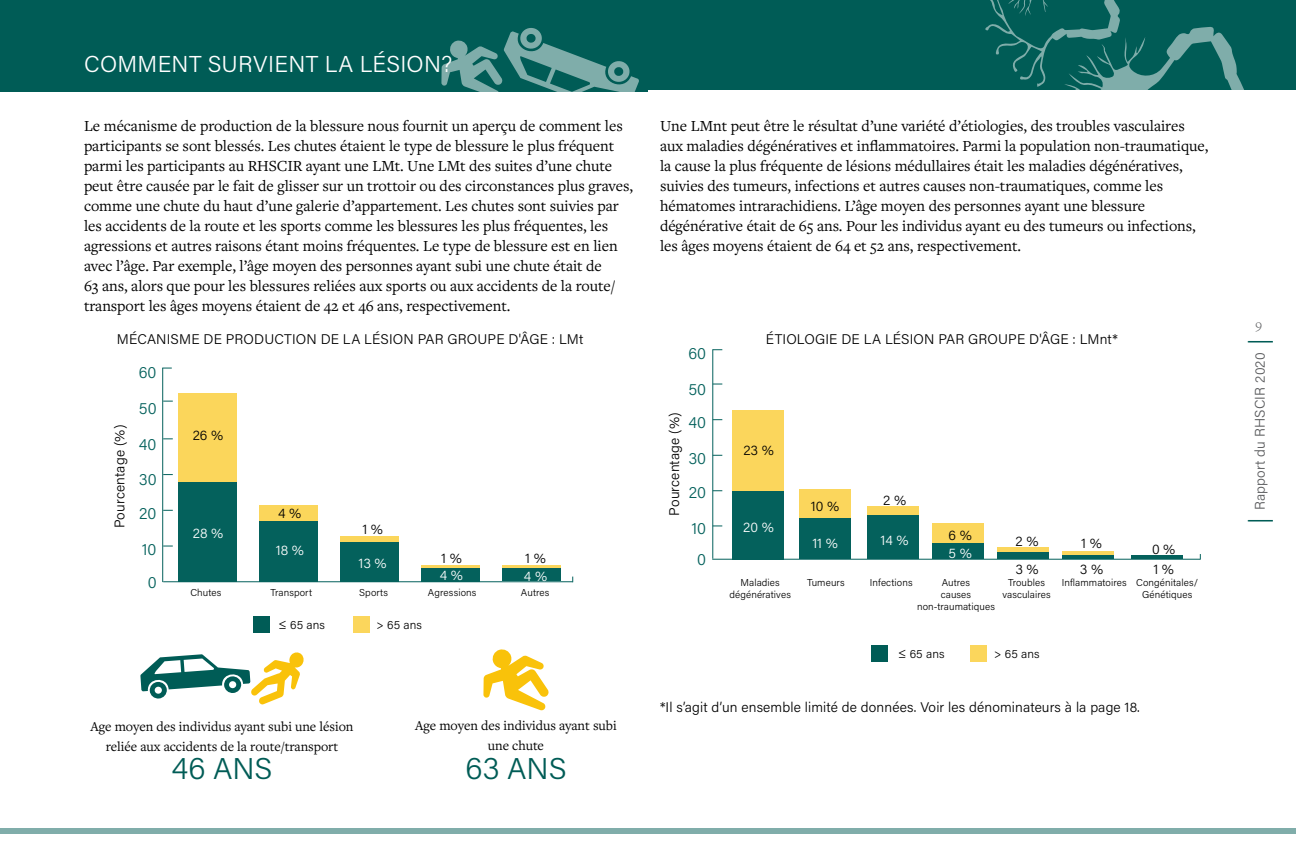
<style>
.page{position:relative;width:1296px;height:864px;background:#fff}
.page>*{position:absolute;margin:0;border:0;box-sizing:border-box;transform-origin:0 0}
.t1{font:300 30px "Acumin Pro";letter-spacing:-.005em;color:#005c56}
.t2{font:300 23px "Acumin Pro";letter-spacing:.015em;color:#fff}
.t3{font:300 16.4px "Acumin Pro";color:#04615c}
.t4{font:16px/20px "Freight Text Pro";letter-spacing:-.005em;color:#000}
.t5{font:300 14px/28px "Acumin Pro";letter-spacing:.01em;color:#000}
.t6{font:14px/20px "Freight Text Pro";letter-spacing:-.005em;color:#000;text-align:center}
.t7{font:300 14px "Acumin Pro";letter-spacing:-.005em;color:#fff}
.t8{font:300 14px "Acumin Pro";letter-spacing:.015em;color:#58595b}
.t9{font:300 14px "Freight Text Pro";color:#58595b}
.t10{font:300 12px "Acumin Pro";letter-spacing:.01em;color:#000}
.t11{font:300 10px/12px "Acumin Pro";letter-spacing:.01em;color:#000;text-align:center}
.s1{font-size:24px;color:#005c56}
</style>
<div class="page">
<div style="left:1px;top:0;width:647px;height:91px;background:#005c56"></div>
<svg style="left:441px;top:28px;width:198px;height:64px"></svg>
<svg style="left:483px;top:649px;width:66px;height:62px"></svg>
<svg style="left:140px;top:652px;width:164px;height:52px"></svg>
<div style="left:648px;top:828px;width:648px;height:6px;background:#80adaa"></div>
<div style="left:0;top:828px;width:648px;height:6px;background:#80adaa"></div>
<div style="left:648px;top:0;width:648px;height:90px;background:#005c56"></div>
<svg style="left:1072px;top:27px;width:172px;height:63px"></svg>
<svg style="left:985px;top:0;width:147px;height:87px"></svg>
<hr style="left:163px;top:581px;width:410px;height:1px;background:#04615c">
<hr style="left:162px;top:369px;width:1px;height:213px;background:#04615c">
<svg style="left:502px;top:565px;width:59px;height:4px"></svg>
<div style="left:502px;top:569px;width:59px;height:12px;background:#04615c"></div>
<div style="left:178px;top:394px;width:59px;height:109px;background:#fbd65b"></div>
<div style="left:178px;top:482px;width:59px;height:99px;background:#04615c"></div>
<svg style="left:421px;top:565px;width:59px;height:4px"></svg>
<div style="left:421px;top:569px;width:59px;height:13px;background:#04615c"></div>
<div style="left:340px;top:537px;width:59px;height:8px;background:#fbd65b"></div>
<div style="left:340px;top:542px;width:59px;height:40px;background:#04615c"></div>
<div style="left:259px;top:505px;width:59px;height:21px;background:#fbd65b"></div>
<div style="left:259px;top:521px;width:59px;height:61px;background:#04615c"></div>
<hr style="left:712px;top:559px;width:488px;height:1px;background:#04615c">
<svg style="left:997px;top:548px;width:52px;height:5px"></svg>
<div style="left:997px;top:553px;width:52px;height:6px;background:#04615c"></div>
<div style="left:732px;top:410px;width:52px;height:82px;background:#fbd65c"></div>
<div style="left:732px;top:491px;width:52px;height:68px;background:#04615c"></div>
<div style="left:932px;top:523px;width:52px;height:25px;background:#fbd65c"></div>
<div style="left:932px;top:543px;width:52px;height:16px;background:#04615c"></div>
<div style="left:867px;top:515px;width:52px;height:44px;background:#04615c"></div>
<div style="left:799px;top:489px;width:52px;height:41px;background:#fbd65c"></div>
<div style="left:799px;top:518px;width:52px;height:41px;background:#04615c"></div>
<hr style="left:1131px;top:555px;width:52px;height:4px;background:#04615c">
<div style="left:1062px;top:554px;width:52px;height:5px;background:#04615c"></div>
<hr style="left:1062px;top:551px;width:52px;height:3px;background:#fbd65c">
<div style="left:970px;top:645px;width:17px;height:17px;background:#fbd65c"></div>
<div style="left:871px;top:645px;width:17px;height:17px;background:#005c56"></div>
<hr style="left:712px;top:350px;width:1px;height:208px;background:#04615c">
<div style="left:867px;top:506px;width:52px;height:9px;background:#fbd65c"></div>
<div style="left:353px;top:617px;width:16px;height:16px;background:#fbd65c"></div>
<div style="left:253px;top:617px;width:17px;height:16px;background:#005c56"></div>
<h2 class="t2" style="left:84px;top:48px;width:370px">COMMENT SURVIENT LA LÉSION?</h2>
<p class="t4" style="left:84px;top:115px;width:551px">Le mécanisme de production de la blessure nous fournit un aperçu de comment les participants se sont blessés. Les chutes étaient le type de blessure le plus fréquent parmi les participants au RHSCIR ayant une LMt. Une LMt des suites d’une chute peut être causée par le fait de glisser sur un trottoir ou des circonstances plus graves, comme une chute du haut d’une galerie d’appartement. Les chutes sont suivies par les accidents de la route et les sports comme les blessures les plus fréquentes, les agressions et autres raisons étant moins fréquentes. Le type de blessure est en lien avec l’âge. Par exemple, l’âge moyen des personnes ayant subi une chute était de<br>63 ans, alors que pour les blessures reliées aux sports ou aux accidents de la route/ transport les âges moyens étaient de 42 et 46 ans, respectivement.</p>
<p class="t5" style="left:117px;top:324px;width:468px">MÉCANISME DE PRODUCTION DE LA LÉSION PAR GROUPE D'ÂGE : LMt</p>
<p class="t3" style="left:139px;top:361px;width:19px">60</p>
<p class="t5" style="left:105px;top:528px;width:105px;rotate:-90deg">Pourcentage (%)</p>
<p class="t3" style="left:139px;top:397px;width:19px">50</p>
<p class="t3" style="left:139px;top:433px;width:19px">40</p>
<p class="t3" style="left:139px;top:468px;width:19px">30</p>
<p class="t3" style="left:139px;top:502px;width:19px">20</p>
<p class="t3" style="left:142px;top:538px;width:16px">10</p>
<p class="t3" style="left:148px;top:571px;width:10px">0</p>
<p class="t5" style="left:193px;top:420px;width:32px">26 %</p>
<p class="t7" style="left:193px;top:524px;width:32px">28 %</p>
<p class="t5" style="left:278px;top:499px;width:25px">4 %</p>
<p class="t7" style="left:276px;top:540px;width:30px">18 %</p>
<p class="t5" style="left:362px;top:514px;width:22px">1 %</p>
<p class="t7" style="left:359px;top:554px;width:30px">13 %</p>
<p class="t5" style="left:441px;top:543px;width:22px">1 %</p>
<p class="t7" style="left:440px;top:566px;width:25px">4 %</p>
<p class="t5" style="left:525px;top:543px;width:22px">1 %</p>
<p class="t7" style="left:524px;top:566px;width:25px">4 %</p>
<p class="t11" style="left:190px;top:586px;width:33px">Chutes</p>
<p class="t11" style="left:271px;top:586px;width:43px">Transport</p>
<p class="t11" style="left:359px;top:586px;width:30px">Sports</p>
<p class="t11" style="left:428px;top:586px;width:50px">Agressions</p>
<p class="t11" style="left:521px;top:586px;width:30px">Autres</p>
<p class="t10" style="left:279px;top:617px;width:48px">≤ 65 ans</p>
<p class="t10" style="left:377px;top:617px;width:47px">&gt; 65 ans</p>
<p class="t6" style="left:91px;top:716px;width:264px">Age moyen des individus ayant subi une lésion reliée aux accidents de la route/transport</p>
<h1 class="t1" style="left:172px;top:748px;width:102px">46 ANS</h1>
<p class="t6" style="left:415px;top:715px;width:203px">Age moyen des individus ayant subi une chute</p>
<h1 class="t1" style="left:465px;top:748px;width:103px">63 ANS</h1>
<p class="t4" style="left:660px;top:115px;width:550px">Une LMnt peut être le résultat d’une variété d’étiologies, des troubles vasculaires aux maladies dégénératives et inflammatoires. Parmi la population non-traumatique, la cause la plus fréquente de lésions médullaires était les maladies dégénératives, suivies des tumeurs, infections et autres causes non-traumatiques, comme les hématomes intrarachidiens. L’âge moyen des personnes ayant une blessure dégénérative était de 65 ans. Pour les individus ayant eu des tumeurs ou infections, les âges moyens étaient de 64 et 52 ans, respectivement.</p>
<p class="t3" style="left:688px;top:342px;width:19px">60</p>
<p class="t3" style="left:688px;top:378px;width:19px">50</p>
<p class="t5" style="left:660px;top:516px;width:105px;rotate:-90deg">Pourcentage (%)</p>
<p class="t3" style="left:689px;top:411px;width:19px">40</p>
<p class="t3" style="left:688px;top:447px;width:19px">30</p>
<p class="t3" style="left:689px;top:481px;width:19px">20</p>
<p class="t3" style="left:691px;top:517px;width:16px">10</p>
<p class="t3" style="left:697px;top:548px;width:10px">0</p>
<p class="t5" style="left:766px;top:324px;width:354px">ÉTIOLOGIE DE LA LÉSION PAR GROUPE D'ÂGE : LMnt*</p>
<p class="t5" style="left:743px;top:436px;width:32px">23 %</p>
<p class="t5" style="left:883px;top:485px;width:24px">2 %</p>
<p class="t7" style="left:881px;top:530px;width:30px">14 %</p>
<p class="t5" style="left:811px;top:491px;width:30px">10 %</p>
<p class="t7" style="left:812px;top:533px;width:27px">11 %</p>
<p class="t7" style="left:743px;top:517px;width:32px">20 %</p>
<p class="t5" style="left:949px;top:520px;width:25px">6 %</p>
<p class="t7" style="left:949px;top:544px;width:25px">5 %</p>
<p class="t5" style="left:1015px;top:526px;width:25px">2 %<br>3 %</p>
<p class="t5" style="left:1152px;top:539px;width:25px;line-height:19.6px">0 %<br>1 %</p>
<p class="t5" style="left:1080px;top:530px;width:25px;line-height:25.2px">1 %<br>3 %</p>
<p class="t11" style="left:1142px;top:577px;width:58px;text-align:left;text-indent:-80px">Inflammatoires Congénitales/<br>Génétiques</p>
<p class="t11" style="left:729px;top:577px;width:63px">Maladies dégénératives</p>
<p class="t11" style="left:807px;top:577px;width:39px">Tumeurs</p>
<p class="t11" style="left:870px;top:577px;width:44px">Infections</p>
<p class="t11" style="left:917px;top:577px;width:79px">Autres<br>causes non-traumatiques</p>
<p class="t11" style="left:1002px;top:577px;width:50px">Troubles vasculaires</p>
<p class="t10" style="left:898px;top:645px;width:48px">≤ 65 ans</p>
<p class="t10" style="left:994px;top:645px;width:47px">&gt; 65 ans</p>
<p class="t5" style="left:660px;top:693px;width:481px">*Il s’agit d’un ensemble limité de données. Voir les dénominateurs à la page 18.</p>
<p class="t9" style="left:1256px;top:316px;width:8px">9</p>
<p class="t8" style="left:1250px;top:524px;width:187px;rotate:-90deg"><span class="s1">|</span> Rapport du RHSCIR 2020 <span class="s1">|</span></p>
</div>
